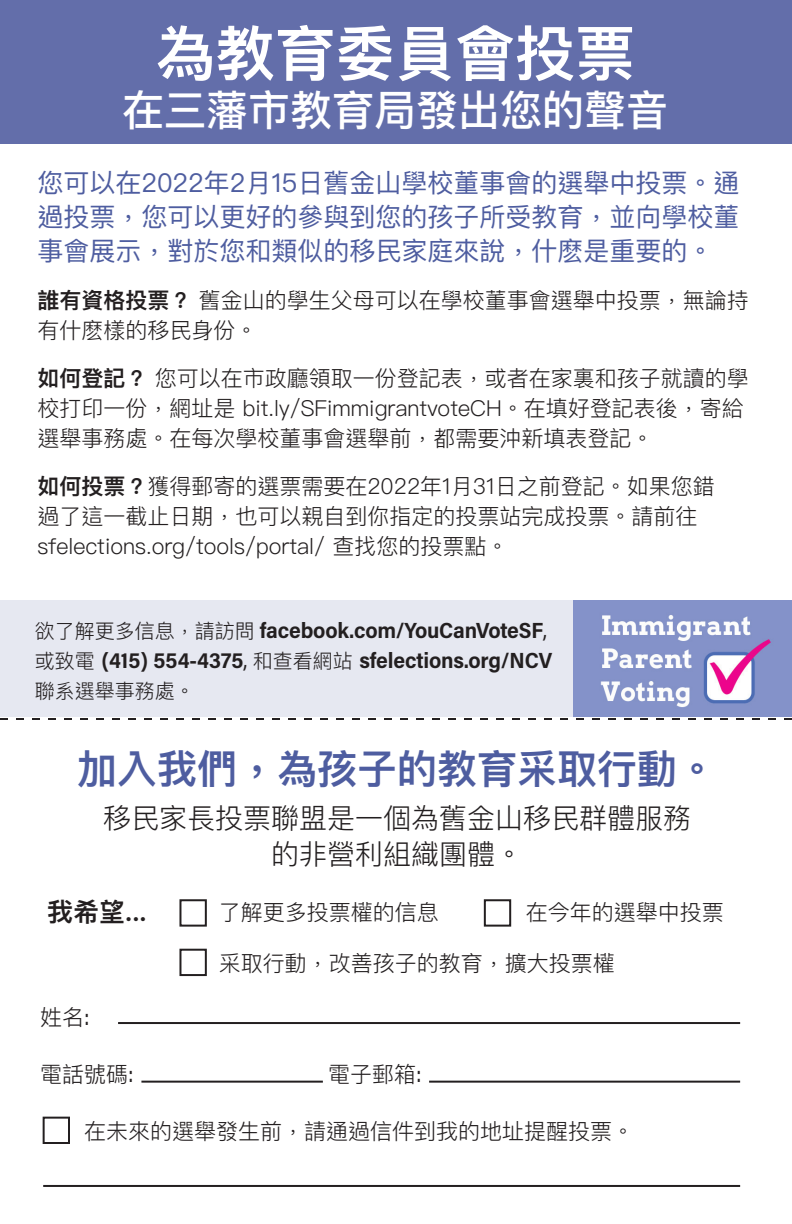
<style>
.page{position:relative;width:792px;height:1224px;background:#fff}
.page>*{position:absolute;margin:0;border:0;box-sizing:border-box;transform-origin:0 0}
.t1{font:600 60px "Ping Fang SC";color:#fff}
.t2{font:500 42px "Ping Fang SC";color:#fff}
.t3{font:600 40px "Ping Fang HK";color:#4e5da0}
.t4{font:300 28px/36px "Ping Fang HK";color:#231f20;text-align:center}
.t5{font:26px/34px "Ping Fang HK";color:#4e5da0;text-align:justify}
.t6{font:600 26px "Ping Fang HK";color:#231f20}
.t7{font:300 22px/30px "Ping Fang HK";color:#231f20}
.t8{font:700 22px/30px "Acumin Pro Semi Cond";letter-spacing:-.01em;color:#231f20}
.t9{font:300 20px "Ping Fang HK";color:#231f20}
.s1{font-weight:600}
.s2{font-family:"Ping Fang HK";font-weight:300;font-size:20px}
.s3{font-weight:400}
.s4{font-family:"Acumin Pro";font-weight:400}
</style>
<div class="page">
<div style="left:0;top:600px;width:792px;height:117px;background:#e6e8f1"></div>
<div style="left:573px;top:600px;width:219px;height:117px;background:#8492c9"></div>
<div style="left:0;top:0;width:792px;height:144px;background:#636eaa"></div>
<div style="left:179px;top:899px;width:28px;height:28px;border:2px solid #231f20"></div>
<div style="left:43px;top:1117px;width:27px;height:27px;border:2px solid #231f20"></div>
<div style="left:484px;top:899px;width:27px;height:28px;border:2px solid #231f20"></div>
<div style="left:179px;top:949px;width:28px;height:27px;border:2px solid #231f20"></div>
<hr style="left:118px;top:1022px;width:622px;height:2px;background:#231f20">
<hr style="left:43px;top:1185px;width:697px;height:2px;background:#231f20">
<hr style="left:141px;top:1081px;width:182px;height:2px;background:#231f20">
<hr style="left:429px;top:1081px;width:311px;height:2px;background:#231f20">
<svg style="left:0;top:718px;width:792px;height:2px"></svg>
<img style="left:600px;top:615px;width:171px;height:93px">
<h1 class="t1" style="left:155px;top:16px;width:482px">為教育委員會投票</h1>
<h2 class="t2" style="left:122px;top:84px;width:548px">在三藩市教育局發出您的聲音</h2>
<p class="t5" style="left:37px;top:165px;width:704px">您可以在2022年2月15日舊金山學校董事會的選舉中投票。通過投票，您可以更好的參與到您的孩子所受教育，並向學校董事會展示，對於您和類似的移民家庭來說，什麽是重要的。</p>
<p class="t7" style="left:37px;top:285px;width:713px"><span class="s1">誰有資格投票？</span>舊金山的學生父母可以在學校董事會選舉中投票，無論持有什麽樣的移民身份。</p>
<p class="t7" style="left:37px;top:363px;width:713px"><span class="s1">如何登記？</span>您可以在市政廳領取一份登記表，或者在家裏和孩子就讀的學校打印一份，網址是 bit.ly/SFimmigrantvoteCH。在填好登記表後，寄給選舉事務處。在每次學校董事會選舉前，都需要沖新填表登記。</p>
<p class="t7" style="left:37px;top:471px;width:679px"><span class="s1">如何投票？</span>獲得郵寄的選票需要在2022年1月31日之前登記。如果您錯過了這一截止日期，也可以親自到你指定的投票站完成投票。請前往sfelections.org/tools/portal/ 查找您的投票點。</p>
<p class="t8" style="left:35px;top:614px;width:519px"><span class="s2">欲了解更多信息，請訪問</span> facebook.com/YouCanVoteSF<span class="s3">,</span><span class="s2">或致電</span> (415) 554-4375<span class="s3">,</span> <span class="s2">和查看網站</span> sfelections.org/NCV</p>
<p class="t9" style="left:35px;top:678px;width:161px">聯系選舉事務處。</p>
<h3 class="t3" style="left:77px;top:744px;width:641px">加入我們，為孩子的教育采取行動。</h3>
<p class="t4" style="left:103px;top:800px;width:589px">移民家長投票聯盟是一個為舊金山移民群體服務的非營利組織團體。</p>
<p class="t6" style="left:47px;top:896px;width:101px">我希望...</p>
<p class="t7" style="left:219px;top:897px;width:221px">了解更多投票權的信息</p>
<p class="t7" style="left:526px;top:897px;width:199px">在今年的選舉中投票</p>
<p class="t7" style="left:219px;top:948px;width:397px">采取行動，改善孩子的教育，擴大投票權</p>
<p class="t7" style="left:40px;top:1002px;width:51px">姓名<span class="s4">:</span></p>
<p class="t7" style="left:40px;top:1059px;width:95px">電話號碼<span class="s4">:</span></p>
<p class="t7" style="left:328px;top:1059px;width:95px">電子郵箱<span class="s4">:</span></p>
<p class="t7" style="left:84px;top:1116px;width:552px">在未來的選舉發生前，請通過信件到我的地址提醒投票。</p>
</div>
